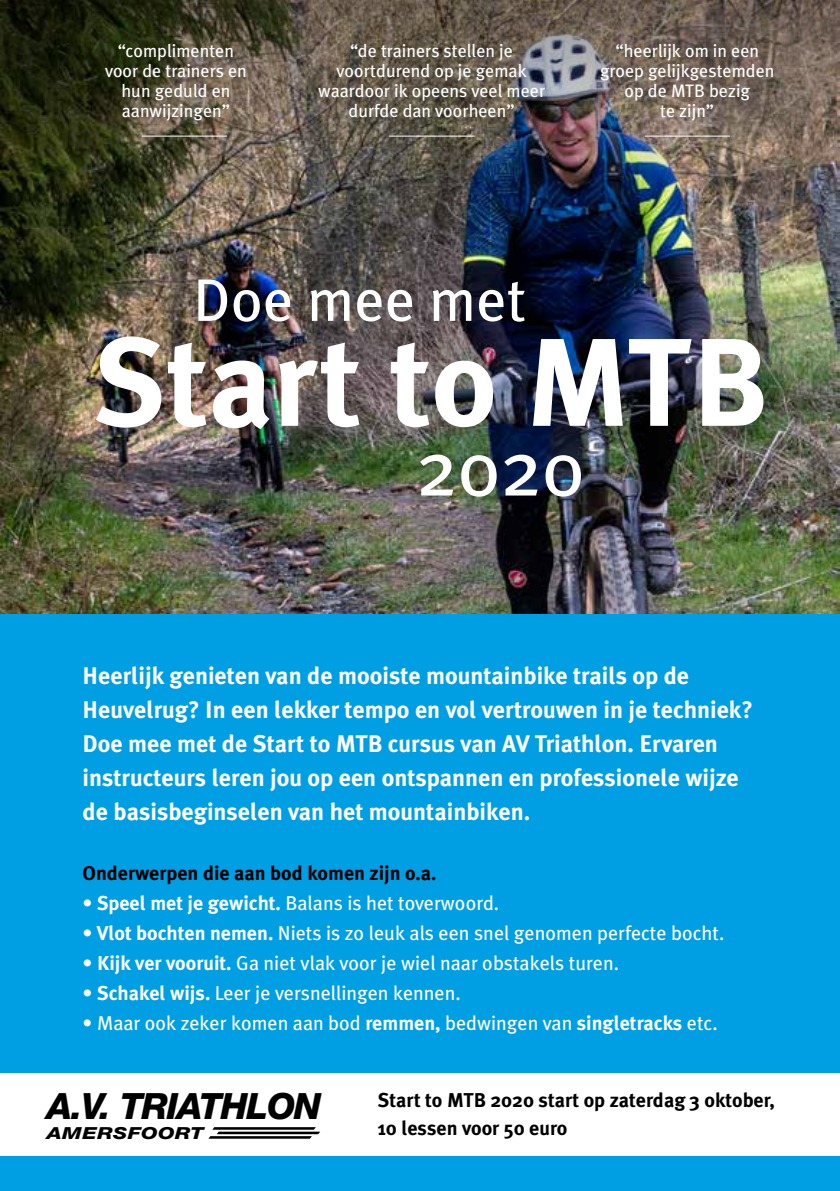
<style>
.page{position:relative;width:840px;height:1191px;background:#fff}
.page>*{position:absolute;margin:0;border:0;box-sizing:border-box;transform-origin:0 0}
.t1{font:700 124.8px "Meta Plus";color:#fff}
.t2{font:78.4px "Meta Plus";color:#fff}
.t3{font:60px "Meta Plus";color:#fff}
.t4{font:italic 800 36.2px "Helvetica Neue LT";letter-spacing:-.03em;color:#000}
.t5{font:700 24px/34px "Meta Plus";color:#fff}
.t6{font:20px "Meta Plus";color:#fff}
.t7{font:700 20px/28px "Meta Plus";color:#000}
.t8{font:18px/20px "Meta Plus";color:#fff;text-align:center}
.t9{font:italic 800 16.6px "Helvetica Neue LT";letter-spacing:.02em;color:#000;scale:1.28 1}
.s1{font-weight:700}
</style>
<div class="page">
<img style="left:0;top:0;width:839px;height:614px">
<div style="left:0;top:614px;width:839px;height:459px;background:#009fe3"></div>
<div style="left:0;top:1157px;width:839px;height:34px;background:#009fe3"></div>
<div style="left:101px;top:39px;width:688px;height:97px;background:#000;opacity:.35"></div>
<hr style="left:142px;top:136px;width:85px;height:1px;background:#fff">
<hr style="left:389px;top:136px;width:85px;height:1px;background:#fff">
<hr style="left:644px;top:136px;width:85px;height:1px;background:#fff">
<svg style="left:209px;top:1127px;width:111px;height:11px"></svg>
<p class="t8" style="left:105px;top:40px;width:143px">“complimenten voor de trainers en hun geduld en aanwijzingen”</p>
<p class="t8" style="left:318px;top:40px;width:228px">“de trainers stellen je voortdurend op je gemak waardoor ik opeens veel meer durfde dan voorheen”</p>
<p class="t8" style="left:599px;top:40px;width:176px">“heerlijk om in een groep gelijkgestemden op de MTB bezig<br>te zijn”</p>
<h3 class="t3" style="left:193px;top:265px;width:334px">Doe mee met</h3>
<h1 class="t1" style="left:94px;top:310px;width:675px">Start to MTB</h1>
<h2 class="t2" style="left:415px;top:423px;width:170px">2020</h2>
<p class="t5" style="left:83px;top:658px;width:671px">Heerlijk genieten van de mooiste mountainbike trails op de Heuvelrug? In een lekker tempo en vol vertrouwen in je techniek?<br>Doe mee met de Start to MTB cursus van AV Triathlon. Ervaren instructeurs leren jou op een ontspannen en professionele wijze de basisbeginselen van het mountainbiken.</p>
<p class="t7" style="left:83px;top:859px;width:355px">Onderwerpen die aan bod komen zijn o.a.</p>
<p class="t6" style="left:83px;top:891px;width:418px"><span class="s1">• Speel met je gewicht.</span> Balans is het toverwoord.</p>
<p class="t6" style="left:83px;top:921px;width:642px"><span class="s1">• Vlot bochten nemen.</span> Niets is zo leuk als een snel genomen perfecte bocht.</p>
<p class="t6" style="left:83px;top:951px;width:537px"><span class="s1">• Kijk ver vooruit.</span> Ga niet vlak voor je wiel naar obstakels turen.</p>
<p class="t6" style="left:83px;top:981px;width:379px"><span class="s1">• Schakel wijs.</span> Leer je versnellingen kennen.</p>
<p class="t6" style="left:83px;top:1011px;width:636px">• Maar ook zeker komen aan bod <span class="s1">remmen,</span> bedwingen van <span class="s1">singletracks</span> etc.</p>
<h3 class="t4" style="left:47px;top:1084px;width:275px">A.V. TRIATHLON</h3>
<p class="t9" style="left:47px;top:1122px;width:124px">AMERSFOORT</p>
<p class="t7" style="left:377px;top:1085px;width:398px">Start to MTB 2020 start op zaterdag 3 oktober,<br>10 lessen voor 50 euro</p>
</div>
